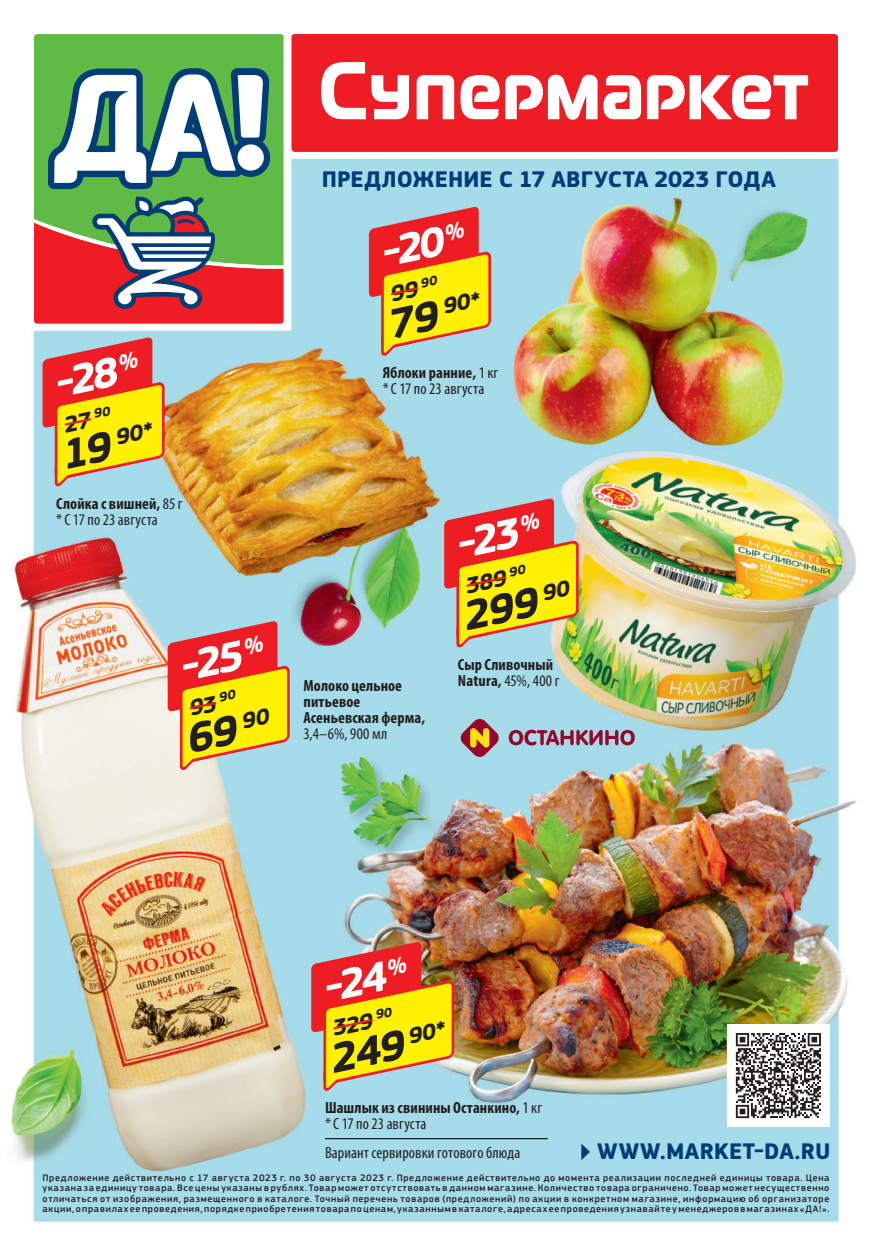
<style>
.page{position:relative;width:872px;height:1255px;background:#fff}
.page>*{position:absolute;margin:0;border:0;box-sizing:border-box;transform-origin:0 0}
.t1{font:italic 700 43.2px "PF Square Sans Pro";color:#fff}
.t2{font:italic 700 43.2px "PF Square Sans Pro";color:#231f20}
.t3{font:700 23.55px "PF Square Sans Pro";letter-spacing:.005em;color:#003d76}
.t4{font:italic 700 23.4px "PF Square Sans Pro";color:#231f20}
.t5{font:italic 700 23.1px "PF Square Sans Pro";color:#231f20}
.t6{font:700 condensed 16.2px/16.2px "Myriad Pro";letter-spacing:.005em;color:#231f20}
.t7{font:condensed 16.2px/16.2px "Myriad Pro";letter-spacing:.01em;color:#231f20}
.t8{font:500 9.75px/10.5px "PF Square Sans Pro";letter-spacing:.075em;color:#231f20;text-align:justify}
.s1{font-size:43.2px}
.s2{font-weight:700}
.s3{font-weight:400}
.s4{font-family:"Minion Pro";font-weight:400;font-size:35.25px}
</style>
<div class="page">
<img style="left:11px;top:35px;width:845px;height:1187px">
<svg style="left:166px;top:618px;width:125px;height:152px;background:#e5a44b"></svg>
<svg style="left:367px;top:204px;width:125px;height:152px;background:#e0a24b"></svg>
<svg style="left:41px;top:335px;width:125px;height:151px;background:#e1a249"></svg>
<hr style="left:325px;top:1137px;width:223px;height:2px;background:#231f20">
<svg style="left:310px;top:939px;width:145px;height:152px;background:#dea342"></svg>
<svg style="left:443px;top:496px;width:137px;height:151px;background:#e2a648"></svg>
<svg style="left:461px;top:719px;width:174px;height:38px;background:#a6a6b0"></svg>
<div style="left:34px;top:34px;width:249px;height:162px;background:#60bb46"></div>
<svg style="left:34px;top:196px;width:249px;height:127px;background:#a96c54"></svg>
<svg style="left:48px;top:68px;width:222px;height:121px"></svg>
<div style="left:291px;top:34px;width:547px;height:118px;background:#ee1d23"></div>
<svg style="left:416px;top:75px;width:38px;height:44px"></svg>
<svg style="left:321px;top:62px;width:88px;height:57px"></svg>
<svg style="left:460px;top:75px;width:39px;height:44px"></svg>
<svg style="left:505px;top:75px;width:92px;height:45px"></svg>
<svg style="left:603px;top:75px;width:38px;height:44px"></svg>
<svg style="left:647px;top:75px;width:161px;height:44px"></svg>
<div style="left:727px;top:1024px;width:102px;height:102px;background:#fff"></div>
<svg style="left:736px;top:1033px;width:85px;height:85px"></svg>
<h2 class="t3" style="left:322px;top:165px;width:455px">ПРЕДЛОЖЕНИЕ С 17 августа 2023 ГОДА</h2>
<h1 class="t1" style="left:48px;top:359px;width:88px;rotate:-12deg">-28 <sup>%</sup></h1>
<h3 class="t4" style="left:60px;top:411px;width:50px;rotate:-12deg">27 <sup>90</sup></h3>
<h3 class="t5" style="left:56px;top:436px;width:96px;rotate:-12deg"><span class="s1">19</span> 90*</h3>
<h3 class="t7" style="left:56px;top:495px;width:128px"><span class="s2">Слойка с вишней,</span> 85 г *С 17 по 23 августа</h3>
<h1 class="t1" style="left:173px;top:642px;width:88px;rotate:-12deg">-25 <sup>%</sup></h1>
<h3 class="t4" style="left:185px;top:695px;width:50px;rotate:-12deg">93 <sup>90</sup></h3>
<h1 class="t2" style="left:180px;top:714px;width:87px;rotate:-12deg">69 <sup>90</sup></h1>
<h1 class="t1" style="left:375px;top:228px;width:88px;rotate:-12deg">-20 <sup>%</sup></h1>
<h3 class="t4" style="left:387px;top:281px;width:50px;rotate:-12deg">99 <sup>90</sup></h3>
<h3 class="t5" style="left:382px;top:305px;width:97px;rotate:-12deg"><span class="s1">79</span> 90*</h3>
<h3 class="t7" style="left:383px;top:364px;width:117px"><span class="s2">Яблоки ранние,</span> 1 кг *С 17 по 23 августа</h3>
<h3 class="t6" style="left:303px;top:676px;width:123px">Молоко цельное питьевое<br>Асеньевская ферма,</h3>
<h3 class="t7" style="left:303px;top:725px;width:85px">3,4–6%, 900 мл</h3>
<h1 class="t1" style="left:450px;top:520px;width:88px;rotate:-12deg">-23 <sup>%</sup></h1>
<h3 class="t4" style="left:462px;top:572px;width:64px;rotate:-12deg">389 <sup>90</sup></h3>
<h1 class="t2" style="left:457px;top:591px;width:112px;rotate:-12deg">299 <sup>90</sup></h1>
<h3 class="t6" style="left:458px;top:656px;width:103px">Сыр Сливочный<br>Natura, <span class="s3">45%, 400 г</span></h3>
<h1 class="t1" style="left:317px;top:963px;width:88px;rotate:-12deg">-24 <sup>%</sup></h1>
<h3 class="t4" style="left:329px;top:1015px;width:63px;rotate:-12deg">329 <sup>90</sup></h3>
<h1 class="t2" style="left:324px;top:1034px;width:120px;rotate:-12deg">249 <sup>90*</sup></h1>
<h3 class="t6" style="left:325px;top:1099px;width:219px">Шашлык из свинины Останкино, <span class="s3">1 кг *С 17 по 23 августа</span></h3>
<h3 class="t7" style="left:325px;top:1144px;width:197px">Вариант сервировки готового блюда</h3>
<h2 class="t3" style="left:580px;top:1137px;width:252px"><span class="s4">▶</span> WWW.MARKET-DA.RU</h2>
<p class="t8" style="left:43px;top:1172px;width:788px">Предложение действительно с 17 августа 2023 г. по 30 августа 2023 г. Предложение действительно до момента реализации последней единицы товара. Цена указана за единицу товара. Все цены указаны в рублях. Товар может отсутствовать в данном магазине. Количество товара ограничено. Товар может несущественно отличаться от изображения, размещенного в каталоге. Точный перечень товаров (предложений) по акции в конкретном магазине, информацию об организаторе акции, о правилах еепроведения, порядке приобретения товара по ценам, указанным в каталоге, адресах ее проведения узнавайте у менеджеров в магазинах «ДА!».</p>
</div>
